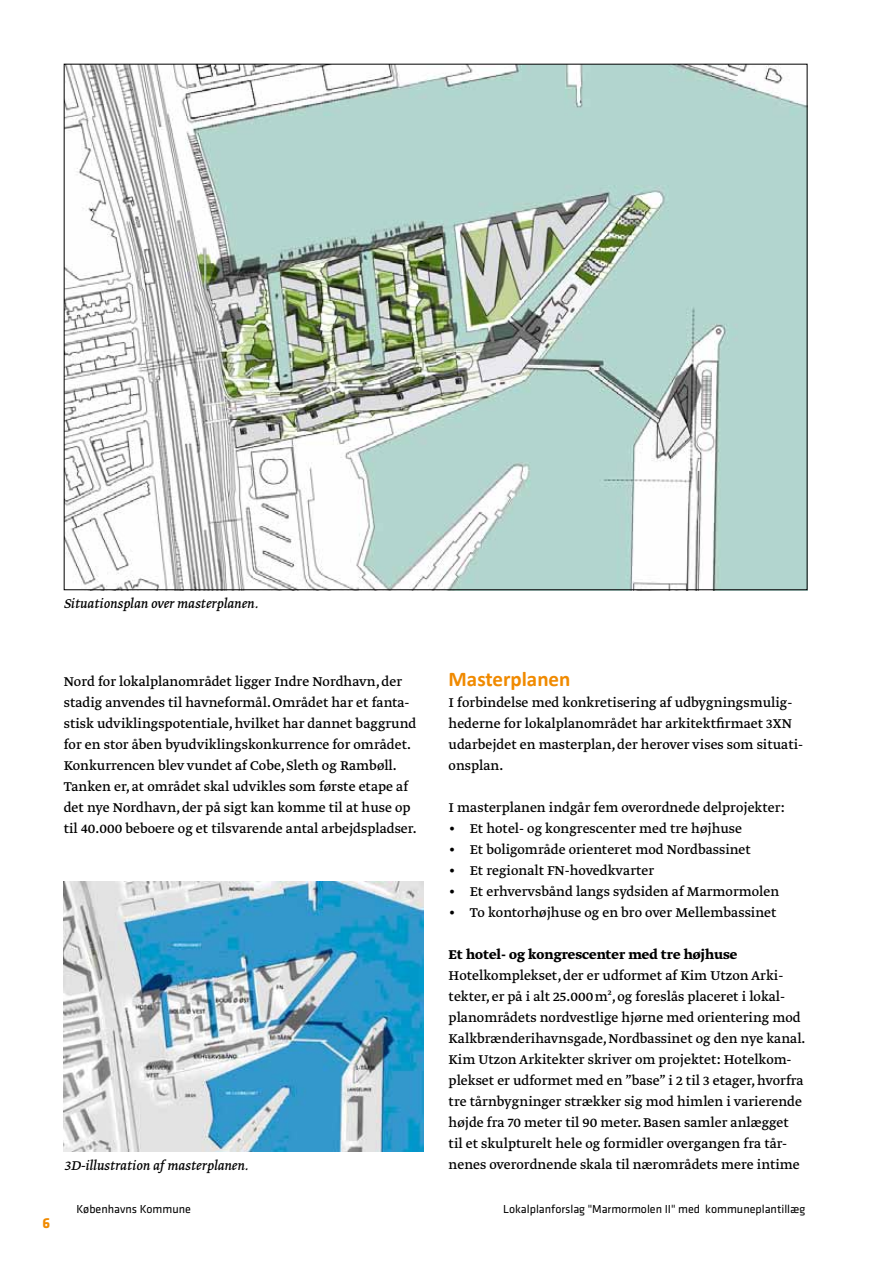
<style>
.page{position:relative;width:893px;height:1263px;background:#fff}
.page>*{position:absolute;margin:0;border:0;box-sizing:border-box;transform-origin:0 0}
.t1{font:700 21px "Calibri";color:#f08a00}
.t2{font:15px/21px "Greta Text";color:#000}
.t3{font:italic 15px "Greta Text";color:#000}
.t4{font:700 15px "Greta Text";color:#000}
.t5{font:700 15px "Klavika";color:#f08a00}
.t6{font:12px "Klavika";color:#000}
</style>
<div class="page">
<img style="left:66px;top:64px;width:742px;height:526px">
<img style="left:64px;top:881px;width:359px;height:270px">
<p class="t3" style="left:64px;top:597px;width:196px">Situationsplan over masterplanen.</p>
<p class="t5" style="left:43px;top:1217px;width:9px">6</p>
<p class="t2" style="left:64px;top:672px;width:354px">Nord for lokalplanområdet ligger Indre Nordhavn, der stadig anvendes til havneformål. Området har et fanta&shy;stisk udviklingspotentiale, hvilket har dannet baggrund for en stor åben byudviklingskonkurrence for området.<br>Konkurrencen blev vundet af Cobe, Sleth og Rambøll.<br>Tanken er, at området skal udvikles som første etape af det nye Nordhavn, der på sigt kan komme til at huse op til 40.000 beboere og et tilsvarende antal arbejdspladser.</p>
<h1 class="t1" style="left:449px;top:671px;width:123px">Masterplanen</h1>
<p class="t2" style="left:449px;top:693px;width:356px">I forbindelse med konkretisering af udbygningsmulig&shy;hederne for lokalplanområdet har arkitektfirmaet 3XN udarbejdet en masterplan, der herover vises som situati&shy;onsplan.</p>
<p class="t2" style="left:449px;top:798px;width:337px">I masterplanen indgår fem overordnede delprojekter:</p>
<p class="t2" style="left:449px;top:819px;width:295px">• Et hotel- og kongrescenter med tre højhuse</p>
<p class="t2" style="left:449px;top:840px;width:304px">• Et boligområde orienteret mod Nordbassinet</p>
<p class="t2" style="left:449px;top:861px;width:207px">• Et regionalt FN-hovedkvarter</p>
<p class="t2" style="left:449px;top:882px;width:332px">• Et erhvervsbånd langs sydsiden af Marmormolen</p>
<p class="t2" style="left:449px;top:903px;width:329px">• To kontorhøjhuse og en bro over Mellembassinet</p>
<p class="t4" style="left:449px;top:948px;width:290px">Et hotel- og kongrescenter med tre højhuse</p>
<p class="t2" style="left:449px;top:966px;width:358px">Hotelkomplekset, der er udformet af Kim Utzon Arki&shy;tekter, er på i alt 25.000 m², og foreslås placeret i lokal&shy;planområdets nordvestlige hjørne med orientering mod Kalkbrænderihavnsgade, Nordbassinet og den nye kanal.<br>Kim Utzon Arkitekter skriver om projektet: Hotelkom&shy;plekset er udformet med en ”base” i 2 til 3 etager, hvorfra tre tårnbygninger strækker sig mod himlen i varierende højde fra 70 meter til 90 meter. Basen samler anlægget til et skulpturelt hele og formidler overgangen fra tår&shy;nenes overordnende skala til nærområdets mere intime</p>
<p class="t3" style="left:64px;top:1159px;width:186px">3D-illustration af masterplanen.</p>
<p class="t6" style="left:77px;top:1204px;width:116px">Københavns Kommune</p>
<p class="t6" style="left:503px;top:1204px;width:304px">Lokalplanforslag "Marmormolen II" med kommuneplantillæg</p>
</div>
